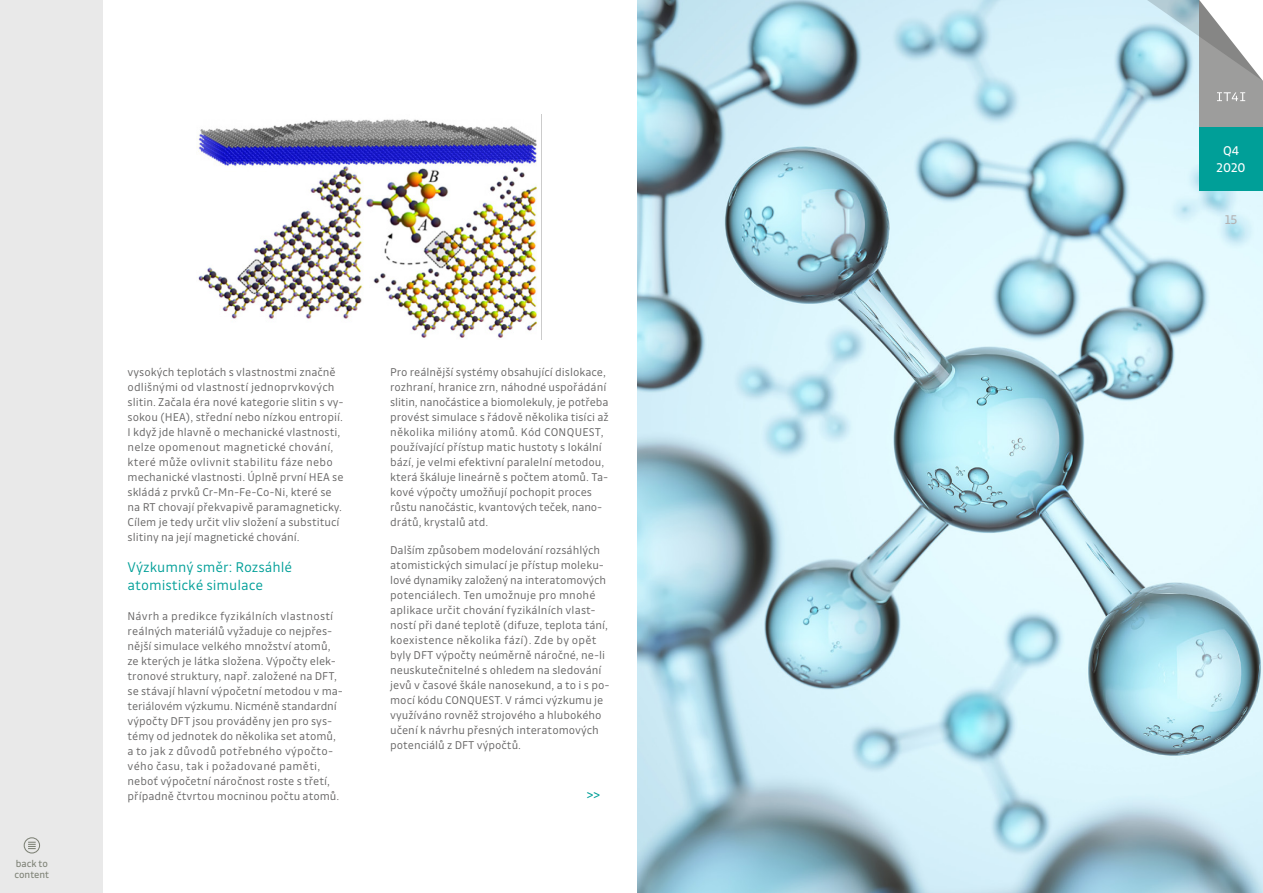
<style>
.page{position:relative;width:1263px;height:893px;background:#e9e9e9}
.page>*{position:absolute;margin:0;border:0;box-sizing:border-box;transform-origin:0 0}
.t1{font:300 15px/18px "Drive";color:#009f98}
.t2{font:13.5px/16.2px "Drive";color:#fff;text-align:center}
.t3{font:13.5px "Drive";color:#b3b2b2}
.t4{font:300 12px/15px "Drive";color:#646363}
.t5{font:10.5px/10.5px "Drive";color:#7d8175}
</style>
<div class="page">
<div style="left:103px;top:0;width:534px;height:893px;background:#fff"></div>
<img style="left:198px;top:119px;width:339px;height:219px">
<img style="left:637px;top:0;width:626px;height:893px">
<div style="left:1199px;top:0;width:64px;height:128px;background:#9d9d9c"></div>
<svg style="left:1127px;top:0;width:136px;height:101px"></svg>
<div style="left:1199px;top:128px;width:64px;height:63px;background:#009f98"></div>
<div style="left:24px;top:837px;width:16px;height:16px;border:1px solid #7d8175;border-radius:50%"></div>
<svg style="left:28px;top:842px;width:8px;height:7px"></svg>
<p class="t5" style="left:15px;top:858px;width:36px">back to content</p>
<p class="t4" style="left:128px;top:365px;width:218px">vysokých teplotách s vlastnostmi značně odlišnými od vlastností jednoprvkových slitin. Začala éra nové kategorie slitin s vy&shy;sokou (HEA), střední nebo nízkou entropií.<br>I když jde hlavně o mechanické vlastnosti, nelze opomenout magnetické chování, které může ovlivnit stabilitu fáze nebo mechanické vlastnosti. Úplně první HEA se skládá z prvků Cr-Mn-Fe-Co-Ni, které se na RT chovají překvapivě paramagneticky.<br>Cílem je tedy určit vliv složení a substitucí slitiny na její magnetické chování.</p>
<p class="t1" style="left:128px;top:558px;width:166px">Výzkumný směr: Rozsáhlé atomistické simulace</p>
<p class="t4" style="left:128px;top:608px;width:217px">Návrh a predikce fyzikálních vlastností reálných materiálů vyžaduje co nejpřes&shy;nější simulace velkého množství atomů, ze kterých je látka složena. Výpočty elek&shy;tronové struktury, např. založené na DFT, se stávají hlavní výpočetní metodou v ma&shy;teriálovém výzkumu. Nicméně standardní výpočty DFT jsou prováděny jen pro sys&shy;témy od jednotek do několika set atomů, a to jak z důvodů potřebného výpočto&shy;vého času, tak i požadované paměti, neboť výpočetní náročnost roste s třetí, případně čtvrtou mocninou počtu atomů.</p>
<p class="t4" style="left:390px;top:365px;width:220px">Pro reálnější systémy obsahující dislokace, rozhraní, hranice zrn, náhodné uspořádání slitin, nanočástice a biomolekuly, je potřeba provést simulace s řádově několika tisíci až několika milióny atomů. Kód CONQUEST, používající přístup matic hustoty s lokální bází, je velmi efektivní paralelní metodou, která škáluje lineárně s počtem atomů. Ta&shy;kové výpočty umožňují pochopit proces růstu nanočástic, kvantových teček, nano&shy;drátů, krystalů atd.</p>
<p class="t4" style="left:390px;top:542px;width:221px">Dalším způsobem modelování rozsáhlých atomistických simulací je přístup moleku&shy;lové dynamiky založený na interatomových potenciálech. Ten umožnuje pro mnohé aplikace určit chování fyzikálních vlast&shy;ností při dané teplotě (difuze, teplota tání, koexistence několika fází). Zde by opět byly DFT výpočty neúměrně náročné, ne-li neuskutečnitelné s ohledem na sledování jevů v časové škále nanosekund, a to i s po&shy;mocí kódu CONQUEST. V rámci výzkumu je využíváno rovněž strojového a hlubokého učení k návrhu přesných interatomových potenciálů z DFT výpočtů.</p>
<p class="t1" style="left:587px;top:786px;width:15px">&gt;&gt;</p>
<p class="t2" style="left:1216px;top:143px;width:30px">Q4<br>2020</p>
<p class="t3" style="left:1225px;top:212px;width:14px">15</p>
</div>
